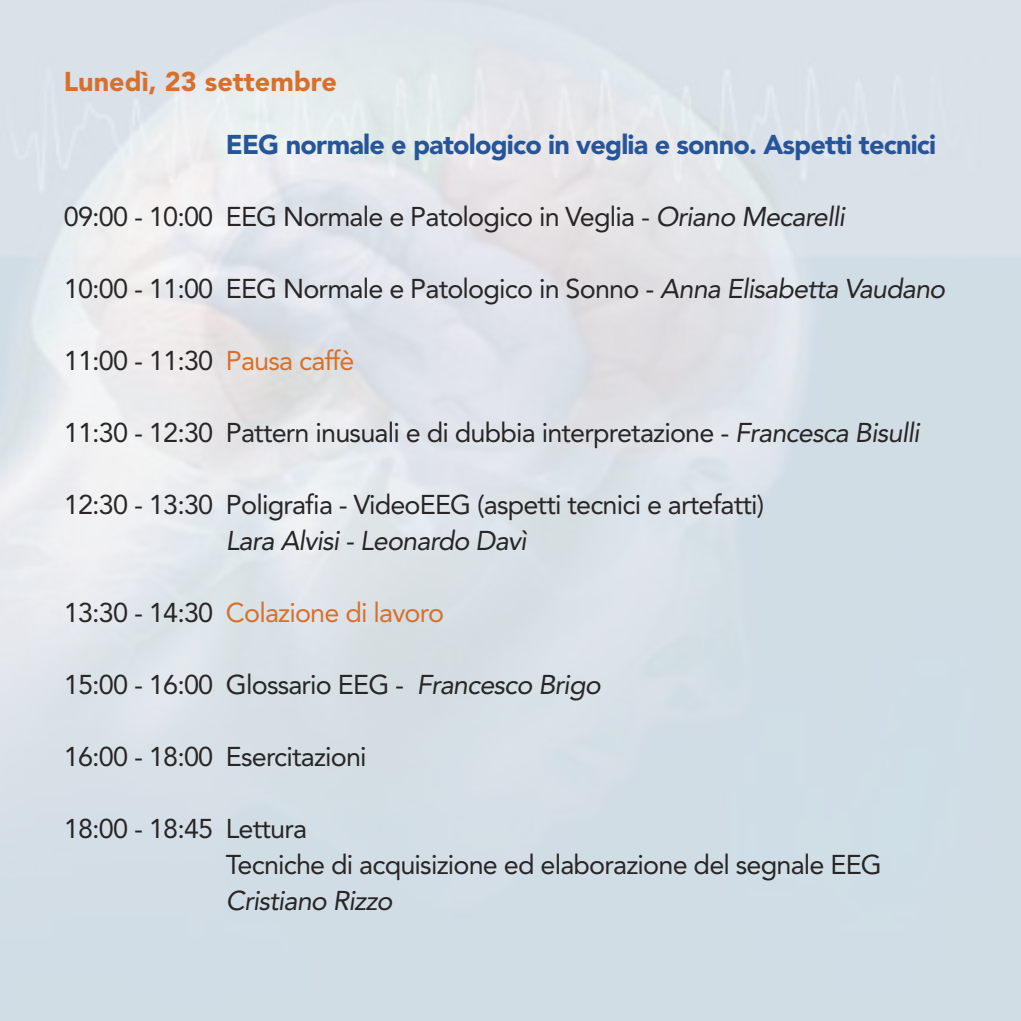
<style>
.page{position:relative;width:1021px;height:1021px;background:#fff}
.page>*{position:absolute;margin:0;border:0;box-sizing:border-box;transform-origin:0 0}
.t1{font:27px/36px "Avenir";letter-spacing:-.03em;color:#272526}
.t2{font:900 27px "Avenir";letter-spacing:-.03em;color:#27559a}
.t3{font:italic 27px "Avenir";letter-spacing:-.03em;color:#272526}
.t4{font:27px "Avenir";letter-spacing:-.03em;color:#d8702c}
.t5{font:900 27px "Avenir";color:#d8702c}
.s1{font-style:italic}
.s2{color:#d8702c}
.s3{color:#272526}
</style>
<div class="page">
<p class="t5" style="left:64px;top:58px;width:274px">Lunedì, 23 settembre</p>
<p class="t2" style="left:226px;top:121px;width:711px">EEG normale e patologico in veglia e sonno. Aspetti tecnici</p>
<p class="t1" style="left:64px;top:198px;width:782px">09:00 - 10:00 EEG Normale e Patologico in Veglia - <span class="s1">Oriano Mecarelli</span></p>
<p class="t1" style="left:64px;top:270px;width:883px">10:00 - 11:00 EEG Normale e Patologico in Sonno - <span class="s1">Anna Elisabetta Vaudano</span></p>
<p class="t1" style="left:64px;top:342px;width:292px">11:00 - 11:30 <span class="s2">Pausa caffè</span></p>
<p class="t1" style="left:64px;top:414px;width:857px">11:30 - 12:30 Pattern inusuali e di dubbia interpretazione - <span class="s1">Francesca Bisulli</span></p>
<p class="t1" style="left:64px;top:486px;width:702px">12:30 - 13:30 Poligrafia - VideoEEG (aspetti tecnici e artefatti)</p>
<p class="t3" style="left:226px;top:524px;width:302px">Lara Alvisi - Leonardo Davì</p>
<p class="t4" style="left:64px;top:591px;width:382px"><span class="s3">13:30 - 14:30</span> Colazione di lavoro</p>
<p class="t1" style="left:64px;top:666px;width:538px">15:00 - 16:00 Glossario EEG - <span class="s1">Francesco Brigo</span></p>
<p class="t1" style="left:64px;top:738px;width:304px">16:00 - 18:00 Esercitazioni</p>
<p class="t1" style="left:226px;top:810px;width:657px;text-indent:-162px">18:00 - 18:45 Lettura<br>Tecniche di acquisizione ed elaborazione del segnale EEG</p>
<p class="t3" style="left:226px;top:884px;width:168px">Cristiano Rizzo</p>
</div>
